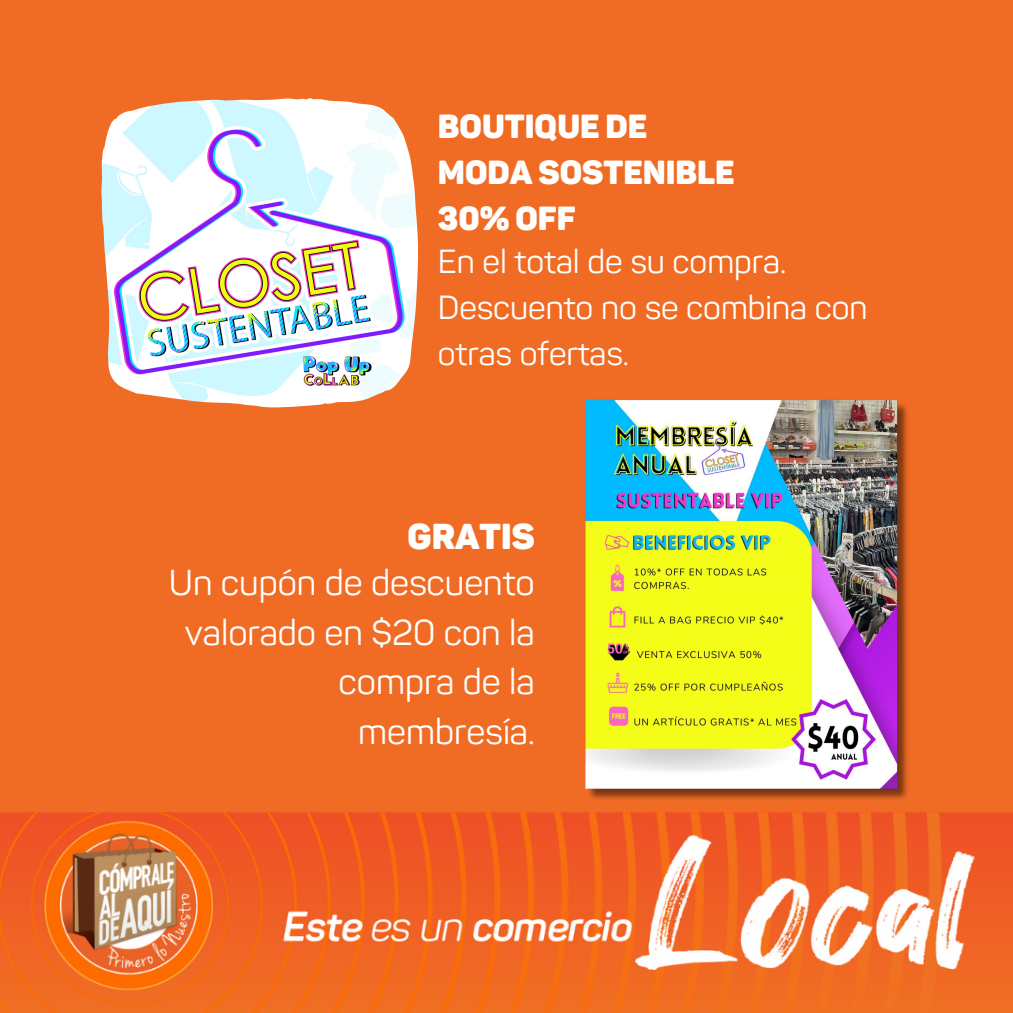
<style>
.page{position:relative;width:1013px;height:1013px;background:#fff}
.page>*{position:absolute;margin:0;border:0;box-sizing:border-box;transform-origin:0 0}
.t1{font:35.5px/49.8px "Panton";color:#fff;text-align:right}
.t2{font:35.5px "Panton Black Caps";color:#fff}
.t3{font:32.88px/46.1px "Panton";color:#fff}
.t4{font:32.88px "Panton Black Caps";color:#fff}
</style>
<div class="page">
<img style="left:0;top:0;width:1012px;height:1012px">
<img style="left:101px;top:98px;width:317px;height:309px">
<img style="left:585px;top:397px;width:326px;height:408px">
<img style="left:293px;top:346px;width:88px;height:51px">
<p class="t4" style="left:438px;top:107px;width:211px">BOUTIQUE DE</p>
<p class="t4" style="left:438px;top:153px;width:298px">MODA SOSTENIBLE</p>
<p class="t4" style="left:438px;top:199px;width:139px">30% OFF</p>
<p class="t3" style="left:438px;top:241px;width:431px">En el total de su compra.<br>Descuento no se combina con otras ofertas.</p>
<p class="t2" style="left:407px;top:515px;width:128px">GRATIS</p>
<p class="t1" style="left:169px;top:561px;width:367px">Un cupón de descuento valorado en $20 con la compra de la membresía.</p>
</div>
